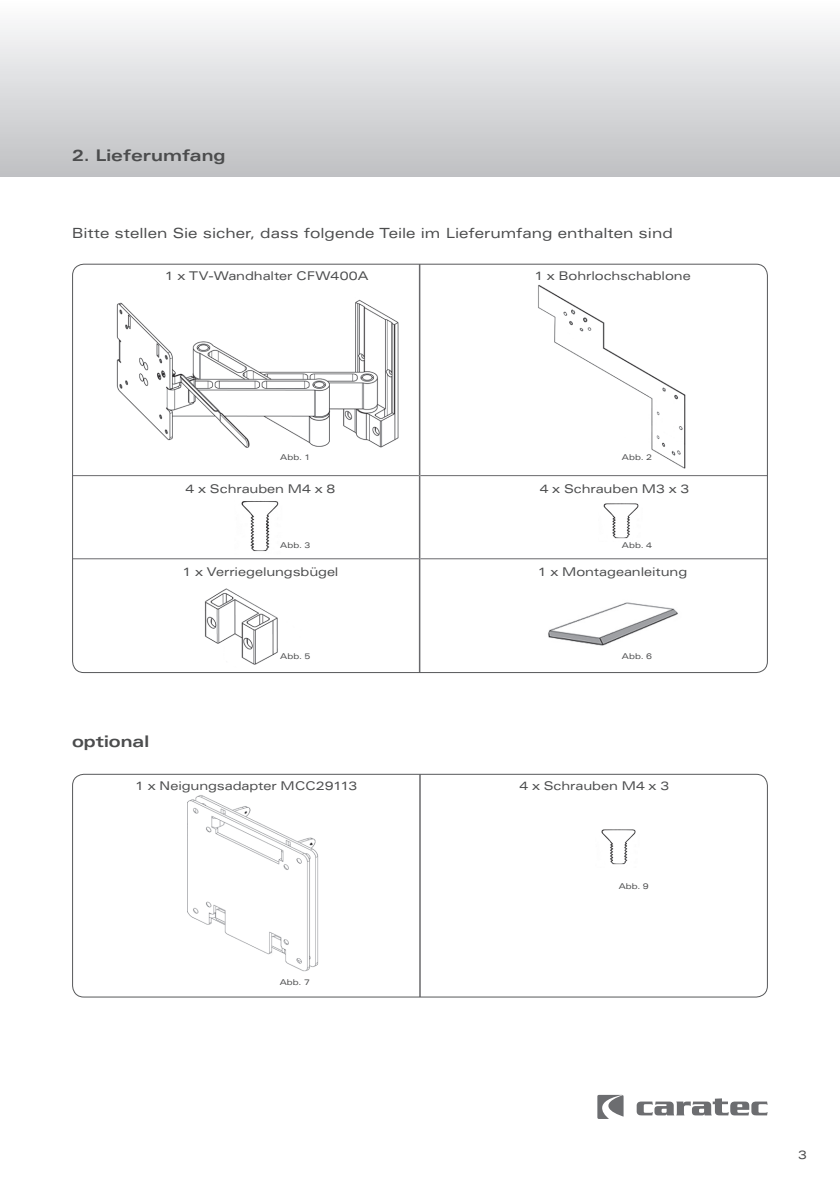
<style>
.page{position:relative;width:840px;height:1191px;background:#fff}
.page>*{position:absolute;margin:0;border:0;box-sizing:border-box;transform-origin:0 0}
.t1{font:700 expanded 16px "Univers LT";color:#4b4c4d}
.t2{font:expanded 14px "Univers LT";color:#4b4c4d}
.t3{font:expanded 12px "Univers LT";letter-spacing:-.005em;color:#4b4c4d}
.t4{font:expanded 8px "Univers LT";letter-spacing:.005em;color:#4b4c4d}
</style>
<div class="page">
<div style="left:0;top:0;width:839px;height:176px;background:linear-gradient(to bottom,#fdfdfe,#bfc0c3)"></div>
<svg style="left:597px;top:1094px;width:26px;height:25px"></svg>
<svg style="left:636px;top:1098px;width:131px;height:17px"></svg>
<hr style="left:419px;top:774px;width:1px;height:223px;background:#69696c">
<div style="left:72px;top:774px;width:695px;height:223px;border:1px solid #57585a;border-radius:11px"></div>
<img style="left:601px;top:829px;width:35px;height:36px">
<img style="left:187px;top:795px;width:132px;height:177px">
<svg style="left:73px;top:264px;width:345px;height:408px"></svg>
<svg style="left:420px;top:264px;width:347px;height:408px"></svg>
<hr style="left:420px;top:475px;width:347px;height:1px;background:#69696c">
<hr style="left:420px;top:558px;width:347px;height:1px;background:#69696c">
<hr style="left:73px;top:475px;width:345px;height:1px;background:#69696c">
<hr style="left:73px;top:558px;width:345px;height:1px;background:#69696c">
<hr style="left:418px;top:264px;width:2px;height:211px;background:#69696c">
<hr style="left:418px;top:475px;width:2px;height:84px;background:#69696c">
<hr style="left:418px;top:559px;width:2px;height:113px;background:#69696c">
<img style="left:90px;top:294px;width:320px;height:174px">
<img style="left:507px;top:284px;width:203px;height:187px">
<img style="left:198px;top:583px;width:103px;height:85px">
<img style="left:539px;top:591px;width:150px;height:61px">
<img style="left:234px;top:499px;width:48px;height:55px">
<img style="left:598px;top:501px;width:43px;height:40px">
<h1 class="t1" style="left:72px;top:146px;width:155px">2. Lieferumfang</h1>
<p class="t2" style="left:72px;top:225px;width:602px">Bitte stellen Sie sicher, dass folgende Teile im Lieferumfang enthalten sind</p>
<p class="t3" style="left:165px;top:269px;width:205px">1 x TV-Wandhalter CFW400A</p>
<p class="t3" style="left:534px;top:269px;width:158px">1 x Bohrlochschablone</p>
<p class="t4" style="left:280px;top:452px;width:32px">Abb. 1</p>
<p class="t4" style="left:621px;top:453px;width:32px">Abb. 2</p>
<p class="t3" style="left:185px;top:482px;width:151px">4 x Schrauben M4 x 8</p>
<p class="t3" style="left:539px;top:482px;width:151px">4 x Schrauben M3 x 3</p>
<p class="t4" style="left:280px;top:540px;width:32px">Abb. 3</p>
<p class="t4" style="left:621px;top:540px;width:32px">Abb. 4</p>
<p class="t3" style="left:182px;top:565px;width:157px">1 x Verriegelungsbügel</p>
<p class="t3" style="left:537px;top:565px;width:151px">1 x Montageanleitung</p>
<p class="t4" style="left:280px;top:651px;width:32px">Abb. 5</p>
<p class="t4" style="left:621px;top:651px;width:32px">Abb. 6</p>
<h1 class="t1" style="left:72px;top:732px;width:79px">optional</h1>
<p class="t3" style="left:135px;top:779px;width:223px">1 x Neigungsadapter MCC29113</p>
<p class="t3" style="left:519px;top:779px;width:151px">4 x Schrauben M4 x 3</p>
<p class="t4" style="left:279px;top:977px;width:32px">Abb. 7</p>
<p class="t4" style="left:618px;top:882px;width:32px">Abb. 9</p>
<p class="t3" style="left:797px;top:1147px;width:10px">3</p>
</div>
